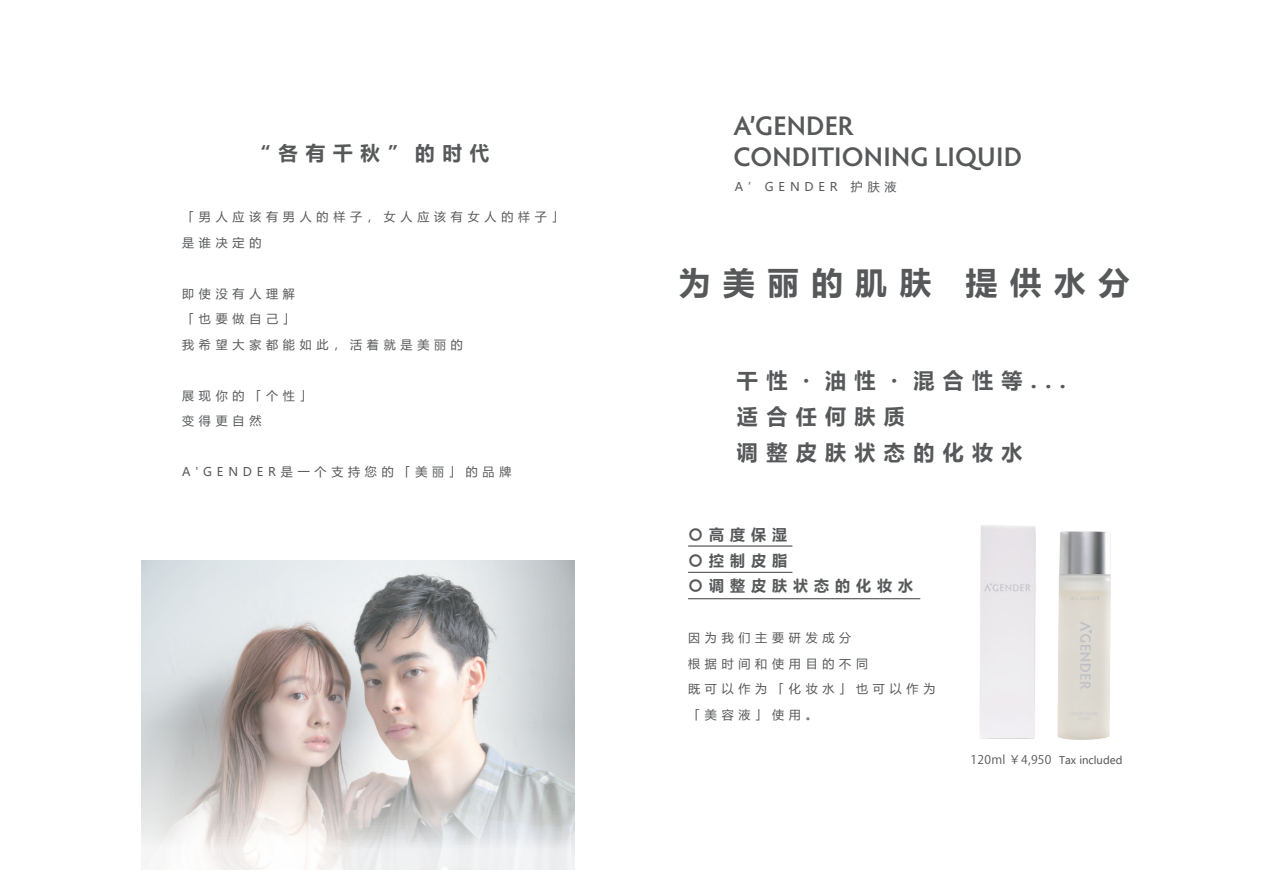
<style>
.page{position:relative;width:1263px;height:893px;background:#fff}
.page>*{position:absolute;margin:0;border:0;box-sizing:border-box;transform-origin:0 0}
.t1{font:700 31.5px "Microsoft Ya Hei";letter-spacing:.4em;color:#57585a}
.t2{font:600 27px/31.5px "Hypatia Sans Pro";letter-spacing:.01em;color:#57585a}
.t3{font:700 21px/36px "Microsoft Ya Hei";letter-spacing:.4em;color:#57585a}
.t4{font:700 19.5px "Microsoft Ya Hei";letter-spacing:.4em;color:#57585a}
.t5{font:700 15px/25.5px "Microsoft Ya Hei";letter-spacing:.4em;color:#57585a}
.t6{font:12px/25.5px "Microsoft Ya Hei";letter-spacing:.4em;color:#57585a}
.t7{font:12px "Koz Go Pr 6 N";letter-spacing:.025em;color:#57585a}
.s1{font-family:"Microsoft Ya Hei";font-size:10.5px}
</style>
<div class="page">
<hr style="left:632px;top:852px;width:1px;height:36px;background:#000">
<hr style="left:578px;top:861px;width:108px;height:1px;background:#000">
<hr style="left:632px;top:6px;width:1px;height:36px;background:#000">
<hr style="left:578px;top:33px;width:108px;height:1px;background:#000">
<hr style="left:58px;top:393px;width:1px;height:108px;background:#000">
<hr style="left:32px;top:447px;width:36px;height:1px;background:#000">
<hr style="left:1205px;top:393px;width:1px;height:108px;background:#000">
<hr style="left:1196px;top:447px;width:36px;height:1px;background:#000">
<img style="left:142px;top:560px;width:432px;height:309px">
<img style="left:907px;top:525px;width:204px;height:215px">
<hr style="left:688px;top:545px;width:104px;height:2px;background:#57585a">
<hr style="left:688px;top:598px;width:232px;height:1px;background:#57585a">
<hr style="left:688px;top:572px;width:104px;height:1px;background:#57585a">
<h3 class="t4" style="left:251px;top:140px;width:239px">“各有千秋”的时代</h3>
<p class="t6" style="left:182px;top:204px;width:383px">「男人应该有男人的样子，女人应该有女人的样子」是谁决定的</p>
<p class="t6" style="left:182px;top:280px;width:282px">即使没有人理解<br>「也要做自己」<br>我希望大家都能如此，活着就是美丽的</p>
<p class="t6" style="left:182px;top:382px;width:131px">展现你的「个性」变得更自然</p>
<p class="t6" style="left:182px;top:459px;width:331px">A'GENDER是一个支持您的「美丽」的品牌</p>
<h2 class="t2" style="left:733px;top:109px;width:290px">A’GENDER<br>CONDITIONING LIQUID</h2>
<p class="t6" style="left:735px;top:174px;width:163px">A’GENDER 护肤液</p>
<h1 class="t1" style="left:679px;top:261px;width:452px">为美丽的肌肤 提供水分</h1>
<h3 class="t3" style="left:737px;top:362px;width:330px">干性・油性・混合性等...适合任何肤质<br>调整皮肤状态的化妆水</h3>
<p class="t5" style="left:688px;top:522px;width:226px">〇高度保湿<br>〇控制皮脂<br>〇调整皮肤状态的化妆水</p>
<p class="t6" style="left:688px;top:625px;width:249px">因为我们主要研发成分<br>根据时间和使用目的不同<br>既可以作为「化妆水」也可以作为「美容液」使用。</p>
<p class="t7" style="left:970px;top:753px;width:153px">120ml ￥4,950 <span class="s1">Tax included</span></p>
</div>
